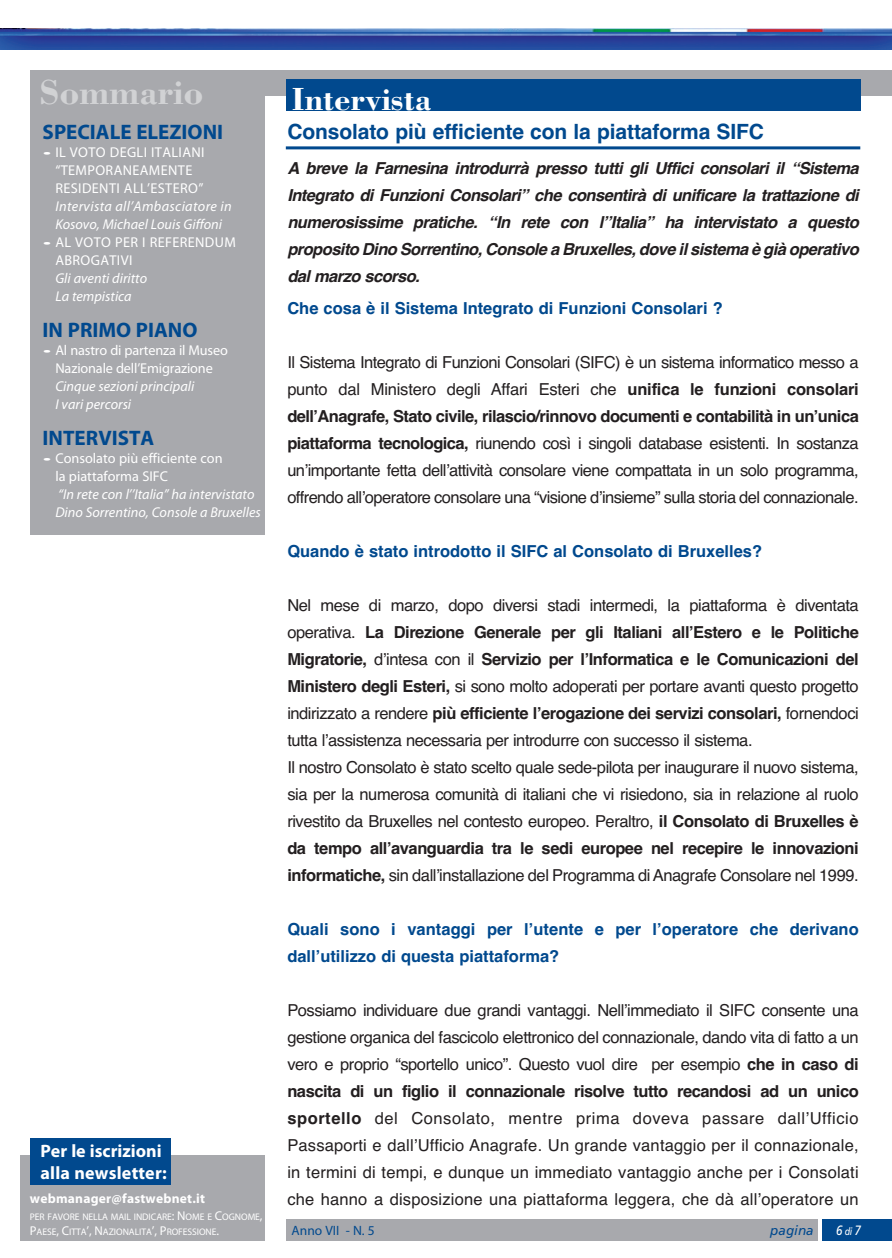
<style>
.page{position:relative;width:892px;height:1258px;background:#fff}
.page>*{position:absolute;margin:0;border:0;box-sizing:border-box;transform-origin:0 0}
.t1{font:700 36px "Bodoni";color:#d1d2d4}
.t2{font:700 33px "Bodoni";color:#fff}
.t3{font:700 21px "Helvetica";letter-spacing:-.005em;color:#01498e}
.t4{font:700 21px "Myriad Pro";color:#01498e}
.t5{font:700 18px/21.6px "Myriad Pro";letter-spacing:.005em;color:#fff}
.t6{font:16.5px/27px "Helvetica";letter-spacing:-.03em;color:#231f20;text-align:justify}
.t7{font:italic 700 16.5px/27px "Helvetica";letter-spacing:-.035em;color:#231f20;text-align:justify}
.t8{font:700 16.5px/27px "Helvetica";color:#01498e}
.t9{font:italic 14.25px/18px "Myriad Pro";color:#fff}
.t10{font:14.25px/18px "Myriad Pro";color:#fff;text-align:center}
.t11{font:14.25px/18px "Myriad Pro";letter-spacing:.025em;color:#fff}
.t12{font:italic 14.25px "Myriad Pro";letter-spacing:.025em;color:#fff}
.t13{font:700 13.5px "Myriad Pro";letter-spacing:.015em;color:#fff}
.t14{font:13.5px "Myriad Pro";color:#01498e}
.t15{font:italic 13.5px "Frutiger";color:#01498e}
.t16{font:italic 13.5px "Frutiger";color:#fff;scale:.85 1}
.t17{font:9.6px/15px "Myriad Pro";letter-spacing:-.005em;color:#fff}
.s1{font-weight:700}
.s2{font-size:12.75px}
.s3{font-size:10.5px}
</style>
<div class="page">
<div style="left:286px;top:1219px;width:531px;height:21px;background:#a8a9ad"></div>
<div style="left:821px;top:1219px;width:70px;height:21px;background:#01498e"></div>
<img style="left:0;top:28px;width:891px;height:21px">
<div style="left:20px;top:1155px;width:244px;height:85px;background:#a8a9ad"></div>
<div style="left:30px;top:1138px;width:141px;height:47px;background:#01498e"></div>
<div style="left:30px;top:71px;width:861px;height:25px;background:#a8a9ad"></div>
<hr style="left:286px;top:146px;width:574px;height:3px;background:#01498e">
<div style="left:286px;top:79px;width:574px;height:32px;background:#01498e"></div>
<div style="left:30px;top:71px;width:234px;height:463px;background:#a8a9ad"></div>
<h1 class="t1" style="left:40px;top:80px;width:165px">Sommario</h1>
<p class="t4" style="left:43px;top:119px;width:182px">SPECIALE ELEZIONI</p>
<p class="t11" style="left:55px;top:144px;width:151px;text-indent:-13px"><span class="s1">·</span>IL VOTO DEGLI ITALIANI “TEMPORANEAMENTE<br>RESIDENTI ALL’ESTERO”</p>
<p class="t12" style="left:55px;top:198px;width:178px">Intervista all’Ambasciatore in</p>
<p class="t9" style="left:55px;top:215px;width:168px">Kosovo, Michael Louis Giffoni</p>
<p class="t11" style="left:43px;top:234px;width:195px"><span class="s1">·</span>AL VOTO PER I REFERENDUM</p>
<p class="t11" style="left:55px;top:252px;width:78px">ABROGATIVI</p>
<p class="t9" style="left:55px;top:269px;width:93px">Gli aventi diritto<br>La tempistica</p>
<p class="t4" style="left:43px;top:317px;width:156px">IN PRIMO PIANO</p>
<p class="t10" style="left:43px;top:342px;width:187px"><span class="s1">·</span>Al nastro di partenza il Museo<br>Nazionale dell’Emigrazione</p>
<p class="t9" style="left:55px;top:377px;width:140px">Cinque sezioni principali<br>I vari percorsi</p>
<p class="t4" style="left:43px;top:425px;width:113px">INTERVISTA</p>
<p class="t10" style="left:55px;top:450px;width:169px;text-align:left;text-indent:-13px"><span class="s1">·</span>Consolato più efficiente con la piattaforma SIFC</p>
<p class="t9" style="left:55px;top:485px;width:207px">“In rete con l’’Italia” ha intervistato<br>Dino Sorrentino, Console a Bruxelles</p>
<p class="t5" style="left:40px;top:1140px;width:128px">Per le iscrizioni alla newsletter:</p>
<p class="t13" style="left:30px;top:1190px;width:177px">webmanager@fastwebnet.it</p>
<p class="t17" style="left:30px;top:1209px;width:234px">PER FAVORE NELLA MAIL INDICARE<span class="s2">: N</span>OME E <span class="s2">C</span>OGNOME<span class="s2">,<br>P</span>AESE<span class="s2">, C</span>ITTA<span class="s2">’, N</span>AZIONALITA<span class="s2">’, P</span>ROFESSIONE<span class="s2">.</span></p>
<h2 class="t2" style="left:292px;top:87px;width:141px">Intervista</h2>
<p class="t3" style="left:287px;top:123px;width:478px">Consolato più efficiente con la piattaforma SIFC</p>
<p class="t7" style="left:287px;top:156px;width:573px">A breve la Farnesina introdurrà presso tutti gli Uffici consolari il “Sistema Integrato di Funzioni Consolari” che consentirà di unificare la trattazione di numerosissime pratiche. “In rete con lʼʼItalia” ha intervistato a questo proposito Dino Sorrentino, Console a Bruxelles, dove il sistema è già operativo dal marzo scorso.</p>
<p class="t8" style="left:287px;top:296px;width:437px">Che cosa è il Sistema Integrato di Funzioni Consolari ?</p>
<p class="t6" style="left:287px;top:350px;width:573px">Il Sistema Integrato di Funzioni Consolari (SIFC) è un sistema informatico messo a punto dal Ministero degli Affari Esteri che <span class="s1">unifica le funzioni consolari dellʼAnagrafe, Stato civile, rilascio/rinnovo documenti e contabilità in unʼunica piattaforma tecnologica,</span> riunendo così i singoli database esistenti. In sostanza unʼimportante fetta dellʼattività consolare viene compattata in un solo programma, offrendo allʼoperatore consolare una “visione dʼinsieme” sulla storia del connazionale.</p>
<p class="t8" style="left:287px;top:539px;width:476px">Quando è stato introdotto il SIFC al Consolato di Bruxelles?</p>
<p class="t6" style="left:287px;top:593px;width:573px;text-align:left">Nel mese di marzo, dopo diversi stadi intermedi, la piattaforma è diventata operativa. <span class="s1">La Direzione Generale per gli Italiani allʼEstero e le Politiche Migratorie,</span> dʼintesa con il <span class="s1">Servizio per lʼInformatica e le Comunicazioni del Ministero degli Esteri,</span> si sono molto adoperati per portare avanti questo progetto indirizzato a rendere <span class="s1">più efficiente lʼerogazione dei servizi consolari,</span> fornendoci tutta lʼassistenza necessaria per introdurre con successo il sistema.<br>Il nostro Consolato è stato scelto quale sede-pilota per inaugurare il nuovo sistema, sia per la numerosa comunità di italiani che vi risiedono, sia in relazione al ruolo rivestito da Bruxelles nel contesto europeo. Peraltro, <span class="s1">il Consolato di Bruxelles è da tempo allʼavanguardia tra le sedi europee nel recepire le innovazioni informatiche,</span> sin dallʼinstallazione del Programma di Anagrafe Consolare nel 1999.</p>
<p class="t8" style="left:287px;top:917px;width:573px">Quali sono i vantaggi per lʼutente e per lʼoperatore che derivano dallʼutilizzo di questa piattaforma?</p>
<p class="t6" style="left:287px;top:998px;width:573px">Possiamo individuare due grandi vantaggi. Nellʼimmediato il SIFC consente una gestione organica del fascicolo elettronico del connazionale, dando vita di fatto a un vero e proprio “sportello unico”. Questo vuol dire per esempio <span class="s1">che in caso di nascita di un figlio il connazionale risolve tutto recandosi ad un unico sportello</span> del Consolato, mentre prima doveva passare dallʼUfficio Passaporti e dallʼUfficio Anagrafe. Un grande vantaggio per il connazionale, in termini di tempi, e dunque un immediato vantaggio anche per i Consolati che hanno a disposizione una piattaforma leggera, che dà allʼoperatore un</p>
<p class="t14" style="left:291px;top:1225px;width:85px">Anno VII - N. 5</p>
<p class="t15" style="left:770px;top:1224px;width:45px">pagina</p>
<p class="t16" style="left:835px;top:1224px;width:31px">6 <span class="s3">di</span> 7</p>
</div>
